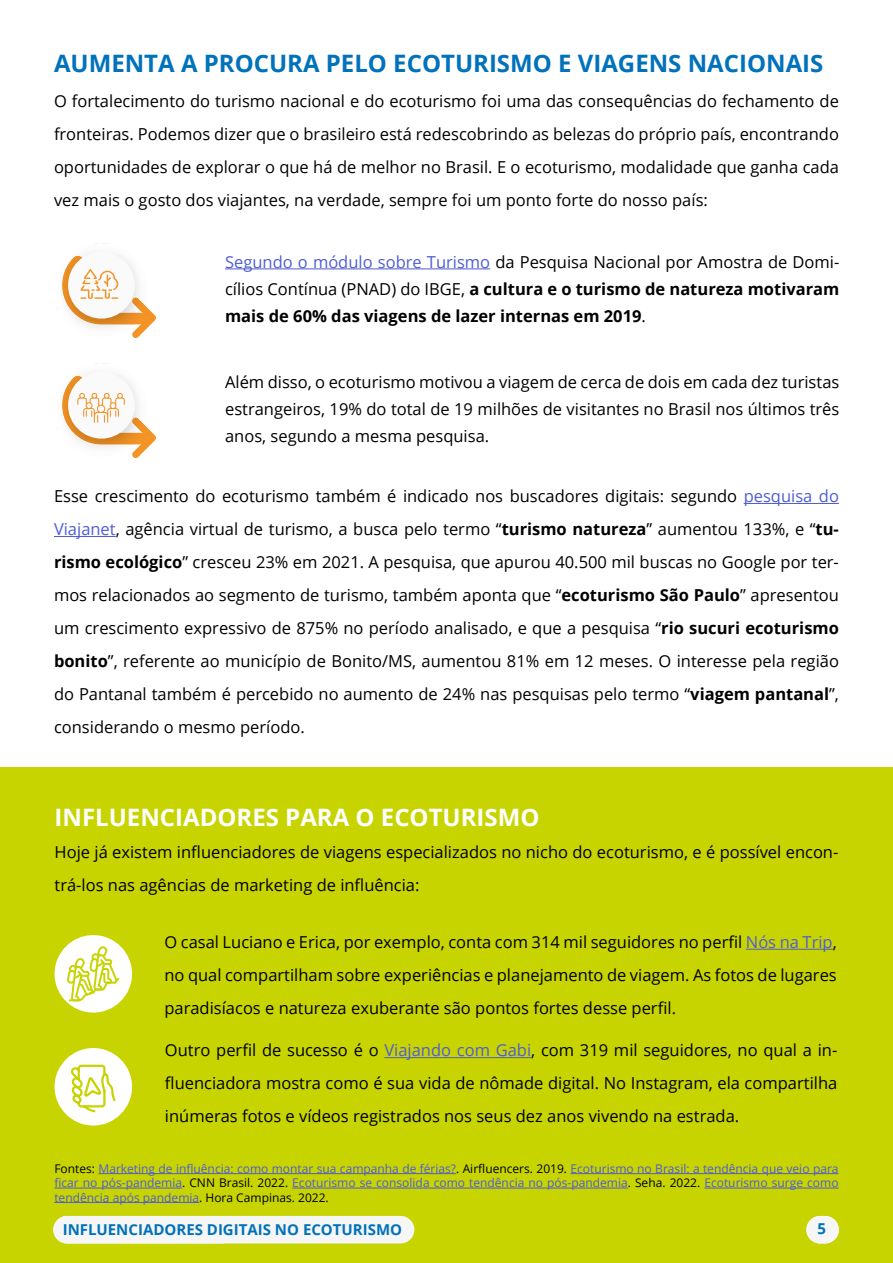
<style>
.page{position:relative;width:893px;height:1263px;background:#fff}
.page>*{position:absolute;margin:0;border:0;box-sizing:border-box;transform-origin:0 0}
.t1{font:700 24px "Open Sans";color:#0072bb}
.t2{font:700 24px "Open Sans";color:#fff}
.t3{font:16.5px/33px "Open Sans";color:#000;text-align:justify}
.t4{font:700 16.5px/27px "Open Sans";color:#000;text-align:justify}
.t5{font:700 15px "Open Sans";color:#0072bb}
.t6{font:12px/14.4px "Open Sans";color:#4f5cd6;text-align:justify}
.s1{font-weight:400;color:#4f5cd6}
.s2{font-weight:400}
.s3{color:#4f5cd6}
.s4{font-weight:700}
.s5{color:#000}
</style>
<div class="page">
<hr style="left:744px;top:503px;width:95px;height:1px;background:#4f5cd6">
<hr style="left:54px;top:536px;width:62px;height:1px;background:#4f5cd6">
<svg style="left:62px;top:373px;width:94px;height:85px"></svg>
<hr style="left:225px;top:268px;width:265px;height:1px;background:#4f5cd6">
<div style="left:0;top:767px;width:893px;height:496px;background:#c7d400"></div>
<div style="left:55px;top:935px;width:77px;height:77px;background:#fff;border-radius:50%"></div>
<div style="left:55px;top:1048px;width:77px;height:77px;background:#fff;border-radius:50%"></div>
<hr style="left:746px;top:949px;width:87px;height:1px;background:#4f5cd6">
<hr style="left:384px;top:1057px;width:147px;height:1px;background:#4f5cd6">
<hr style="left:98px;top:1173px;width:358px;height:1px;background:#4f5cd6">
<hr style="left:570px;top:1173px;width:269px;height:1px;background:#4f5cd6">
<hr style="left:54px;top:1188px;width:128px;height:1px;background:#4f5cd6">
<hr style="left:292px;top:1188px;width:336px;height:1px;background:#4f5cd6">
<hr style="left:704px;top:1188px;width:135px;height:1px;background:#4f5cd6">
<hr style="left:54px;top:1202px;width:145px;height:1px;background:#4f5cd6">
<div style="left:806px;top:1216px;width:33px;height:27px;background:#f6f6f6;border-radius:14px"></div>
<div style="left:53px;top:1216px;width:361px;height:27px;background:#f6f6f6;border-radius:14px"></div>
<svg style="left:62px;top:253px;width:94px;height:85px"></svg>
<svg style="left:67px;top:946px;width:53px;height:55px"></svg>
<svg style="left:71px;top:1064px;width:45px;height:49px"></svg>
<h1 class="t1" style="left:54px;top:47px;width:771px">AUMENTA A PROCURA PELO ECOTURISMO E VIAGENS NACIONAIS</h1>
<p class="t3" style="left:54px;top:84px;width:786px">O fortalecimento do turismo nacional e do ecoturismo foi uma das consequências do fechamento de fronteiras. Podemos dizer que o brasileiro está redescobrindo as belezas do próprio país, encontrando oportunidades de explorar o que há de melhor no Brasil. E o ecoturismo, modalidade que ganha cada vez mais o gosto dos viajantes, na verdade, sempre foi um ponto forte do nosso país:</p>
<p class="t4" style="left:225px;top:248px;width:616px"><span class="s1">Segundo o módulo sobre Turismo</span> <span class="s2">da Pesquisa Nacional por Amostra de Domi&shy;cílios Contínua (PNAD) do IBGE,</span> a cultura e o turismo de natureza motivaram mais de 60% das viagens de lazer internas em 2019<span class="s2">.</span></p>
<p class="t3" style="left:225px;top:368px;width:616px;line-height:27px">Além disso, o ecoturismo motivou a viagem de cerca de dois em cada dez turistas estrangeiros, 19% do total de 19 milhões de visitantes no Brasil nos últimos três anos, segundo a mesma pesquisa.</p>
<p class="t3" style="left:54px;top:479px;width:786px">Esse crescimento do ecoturismo também é indicado nos buscadores digitais: segundo <span class="s3">pesquisa do Viajanet</span>, agência virtual de turismo, a busca pelo termo “<span class="s4">turismo natureza</span>” aumentou 133%, e “<span class="s4">tu&shy;rismo ecológico</span>” cresceu 23% em 2021. A pesquisa, que apurou 40.500 mil buscas no Google por ter&shy;mos relacionados ao segmento de turismo, também aponta que “<span class="s4">ecoturismo São Paulo</span>” apresentou um crescimento expressivo de 875% no período analisado, e que a pesquisa “<span class="s4">rio sucuri ecoturismo bonito</span>”, referente ao município de Bonito/MS, aumentou 81% em 12 meses. O interesse pela região do Pantanal também é percebido no aumento de 24% nas pesquisas pelo termo “<span class="s4">viagem pantanal</span>”, considerando o mesmo período.</p>
<h1 class="t2" style="left:55px;top:800px;width:486px">INFLUENCIADORES PARA O ECOTURISMO</h1>
<p class="t3" style="left:55px;top:835px;width:785px">Hoje já existem influenciadores de viagens especializados no nicho do ecoturismo, e é possível encon&shy;trá-los nas agências de marketing de influência:</p>
<p class="t3" style="left:164px;top:925px;width:674px">O casal Luciano e Erica, por exemplo, conta com 314 mil seguidores no perfil <span class="s3">Nós na Trip</span>, no qual compartilham sobre experiências e planejamento de viagem. As fotos de lugares paradisíacos e natureza exuberante são pontos fortes desse perfil.</p>
<p class="t3" style="left:165px;top:1033px;width:674px">Outro perfil de sucesso é o <span class="s3">Viajando com Gabi</span>, com 319 mil seguidores, no qual a in&shy;fluenciadora mostra como é sua vida de nômade digital. No Instagram, ela compartilha inúmeras fotos e vídeos registrados nos seus dez anos vivendo na estrada.</p>
<p class="t6" style="left:54px;top:1161px;width:786px"><span class="s5">Fontes:</span> Marketing de influência: como montar sua campanha de férias?<span class="s5">. Airfluencers. 2019.</span> Ecoturismo no Brasil: a tendência que veio para ficar no pós-pandemia<span class="s5">. CNN Brasil. 2022.</span> Ecoturismo se consolida como tendência no pós-pandemia<span class="s5">. Seha. 2022.</span> Ecoturismo surge como tendência após pandemia<span class="s5">. Hora Campinas. 2022.</span></p>
<p class="t5" style="left:63px;top:1219px;width:341px">INFLUENCIADO ES DIGITAIS NO ECOTURISMO</p>
<p class="t5" style="left:63px;top:1219px;width:164px">O QUE É ECOTURISMO</p>
<p class="t5" style="left:817px;top:1218px;width:10px">5</p>
<p class="t5" style="left:63px;top:1217px;width:341px">INFLUENCIADORES DIGITAIS NO ECOTURISMO</p>
</div>
